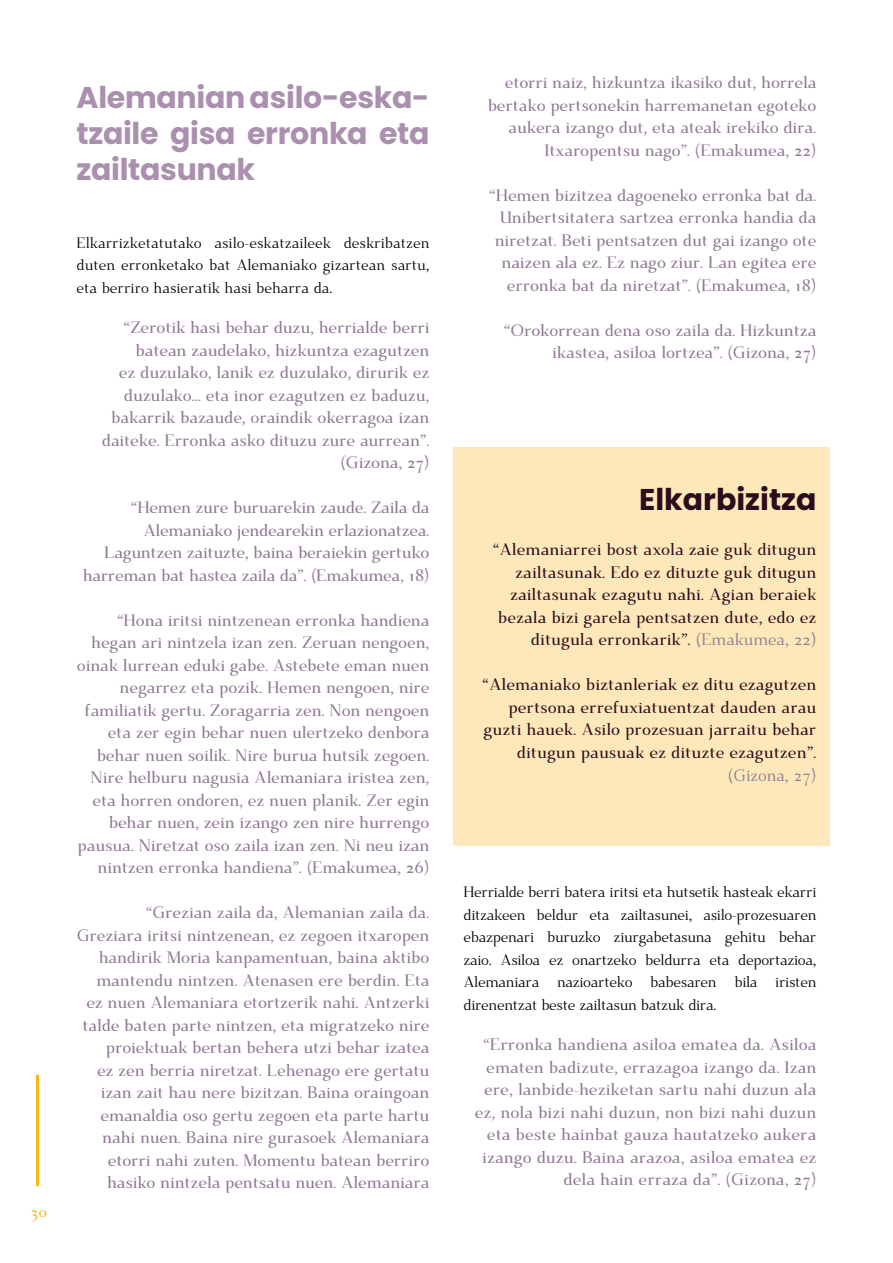
<style>
.page{position:relative;width:893px;height:1263px;background:#fff}
.page>*{position:absolute;margin:0;border:0;box-sizing:border-box;transform-origin:0 0}
.t1{font:700 30px/36px "Poppins";letter-spacing:-.01em;color:#ab8faf;text-align:justify}
.t2{font:700 30px "Poppins";color:#2b0c1c}
.t3{font:700 16.5px/22.5px "Dehuti Alt";letter-spacing:-.01em;color:#8f7893;text-align:right}
.t4{font:700 16.5px/22.5px "Dehuti Alt";color:#2b0c1c;text-align:right}
.t5{font:16.5px "Dehuti Alt";color:#8f7893}
.t6{font:15px/22.5px "Dehuti Alt";letter-spacing:-.01em;color:#000;text-align:justify}
.t7{font:700 15px "Dehuti Alt";color:#fab519}
.s1{font-weight:400;color:#8f7893}
</style>
<div class="page">
<hr style="left:36px;top:1075px;width:3px;height:111px;background:#fab519">
<div style="left:453px;top:448px;width:376px;height:398px;background:#fde8ba"></div>
<p class="t7" style="left:30px;top:1203px;width:19px">30</p>
<h1 class="t1" style="left:77px;top:80px;width:354px">Alemanian asilo-eska&shy;tzaile gisa erronka eta zailtasunak</h1>
<p class="t6" style="left:77px;top:231px;width:354px">Elkarrizketatutako asilo-eskatzaileek deskribatzen duten erronketako bat Alemaniako gizartean sartu, eta berriro hasieratik hasi beharra da.</p>
<p class="t3" style="left:102px;top:316px;width:329px">“Zerotik hasi behar duzu, herrialde berri batean zaudelako, hizkuntza ezagutzen<br>ez duzulako, lanik ez duzulako, dirurik ez duzulako... eta inor ezagutzen ez baduzu, bakarrik bazaude, oraindik okerragoa izan daiteke. Erronka asko dituzu zure aurrean”. (Gizona, 27)</p>
<p class="t3" style="left:83px;top:496px;width:348px">“Hemen zure buruarekin zaude. Zaila da Alemaniako jendearekin erlazionatzea.<br>Laguntzen zaituzte, baina beraiekin gertuko harreman bat hastea zaila da”. (Emakumea, 18)</p>
<p class="t3" style="left:77px;top:609px;width:354px">“Hona iritsi nintzenean erronka handiena hegan ari nintzela izan zen. Zeruan nengoen, oinak lurrean eduki gabe. Astebete eman nuen negarrez eta pozik. Hemen nengoen, nire familiatik gertu. Zoragarria zen. Non nengoen eta zer egin behar nuen ulertzeko denbora behar nuen soilik. Nire burua hutsik zegoen.<br>Nire helburu nagusia Alemaniara iristea zen, eta horren ondoren, ez nuen planik. Zer egin behar nuen, zein izango zen nire hurrengo pausua. Niretzat oso zaila izan zen. Ni neu izan nintzen erronka handiena”. (Emakumea, 26)</p>
<p class="t3" style="left:77px;top:901px;width:354px">“Grezian zaila da, Alemanian zaila da.<br>Greziara iritsi nintzenean, ez zegoen itxaropen handirik Moria kanpamentuan, baina aktibo mantendu nintzen. Atenasen ere berdin. Eta ez nuen Alemaniara etortzerik nahi. Antzerki talde baten parte nintzen, eta migratzeko nire proiektuak bertan behera utzi behar izatea<br>ez zen berria niretzat. Lehenago ere gertatu izan zait hau nere bizitzan. Baina oraingoan emanaldia oso gertu zegoen eta parte hartu nahi nuen. Baina nire gurasoek Alemaniara etorri nahi zuten. Momentu batean berriro hasiko nintzela pentsatu nuen. Alemaniara</p>
<p class="t3" style="left:488px;top:71px;width:330px">etorri naiz, hizkuntza ikasiko dut, horrela bertako pertsonekin harremanetan egoteko aukera izango dut, eta ateak irekiko dira.<br>Itxaropentsu nago”. (Emakumea, 22)</p>
<p class="t3" style="left:489px;top:184px;width:328px">“Hemen bizitzea dagoeneko erronka bat da.<br>Unibertsitatera sartzea erronka handia da niretzat. Beti pentsatzen dut gai izango ote naizen ala ez. Ez nago ziur. Lan egitea ere erronka bat da niretzat”. (Emakumea, 18)</p>
<p class="t3" style="left:504px;top:319px;width:314px">“Orokorrean dena oso zaila da. Hizkuntza ikastea, asiloa lortzea”. (Gizona, 27)</p>
<h1 class="t2" style="left:639px;top:482px;width:179px">Elkarbizitza</h1>
<p class="t4" style="left:493px;top:538px;width:325px">“Alemaniarrei bost axola zaie guk ditugun zailtasunak. Edo ez dituzte guk ditugun zailtasunak ezagutu nahi. Agian beraiek bezala bizi garela pentsatzen dute, edo ez ditugula erronkarik”. <span class="s1">(Emakumea, 22)</span></p>
<p class="t4" style="left:483px;top:673px;width:335px">“Alemaniako biztanleriak ez ditu ezagutzen pertsona errefuxiatuentzat dauden arau guzti hauek. Asilo prozesuan jarraitu behar ditugun pausuak ez dituzte ezagutzen”.</p>
<p class="t5" style="left:728px;top:765px;width:90px">(Gizona, 27)</p>
<p class="t6" style="left:463px;top:881px;width:354px">Herrialde berri batera iritsi eta hutsetik hasteak ekarri ditzakeen beldur eta zailtasunei, asilo-prozesuaren ebazpenari buruzko ziurgabetasuna gehitu behar zaio. Asiloa ez onartzeko beldurra eta deportazioa, Alemaniara nazioarteko babesaren bila iristen direnentzat beste zailtasun batzuk dira.</p>
<p class="t3" style="left:475px;top:1033px;width:343px">“Erronka handiena asiloa ematea da. Asiloa ematen badizute, errazagoa izango da. Izan ere, lanbide-heziketan sartu nahi duzun ala ez, nola bizi nahi duzun, non bizi nahi duzun eta beste hainbat gauza hautatzeko aukera izango duzu. Baina arazoa, asiloa ematea ez dela hain erraza da”. (Gizona, 27)</p>
</div>
